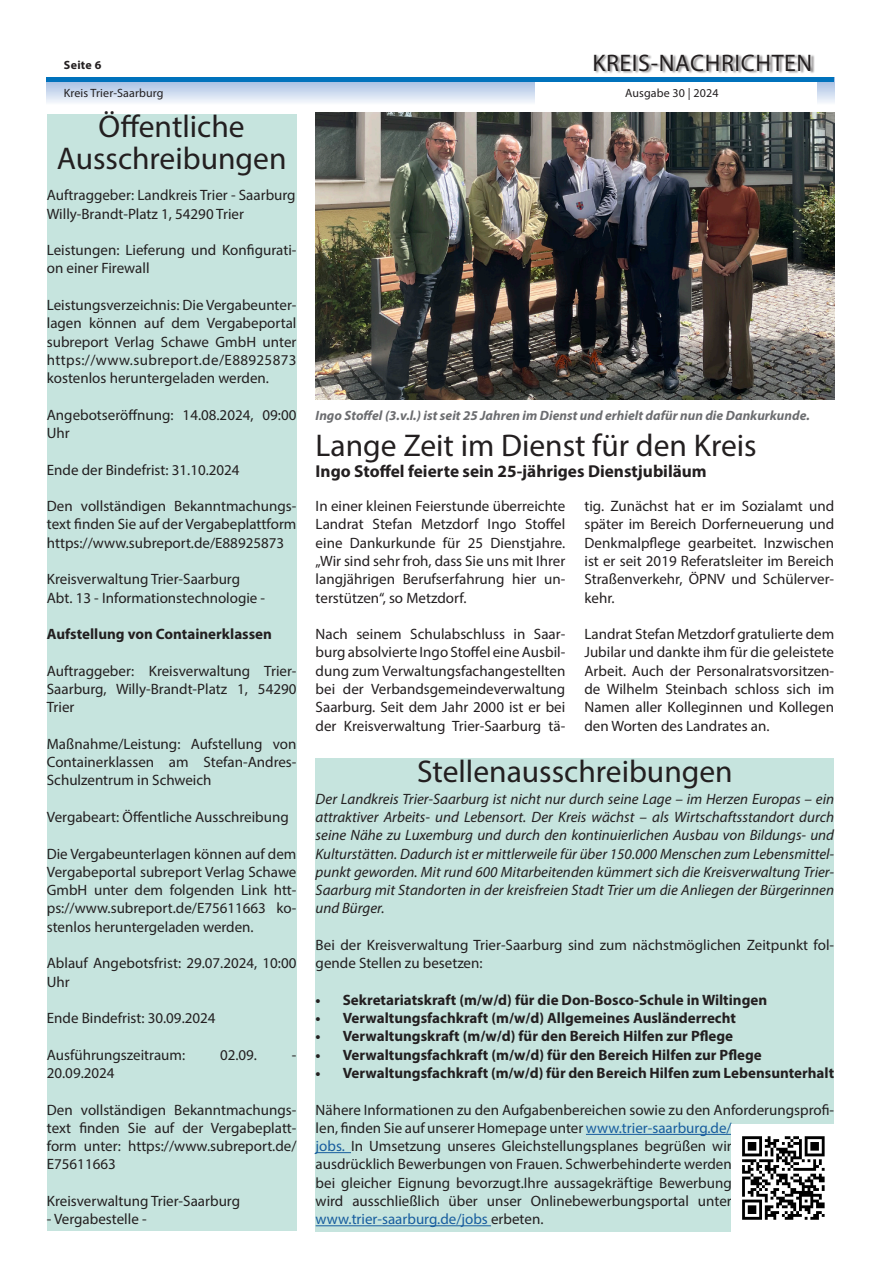
<style>
.page{position:relative;width:881px;height:1263px;background:#fff}
.page>*{position:absolute;margin:0;border:0;box-sizing:border-box;transform-origin:0 0}
.Headline{font:31.5px "Myriad Pro";color:#231f20}
.t1{font:24px "Myriad Pro";letter-spacing:.025em;color:#231f20}
.Subline{font:700 17.25px "Myriad Pro";color:#231f20}
.Fließtext{font:15px/18.3px "Myriad Pro";color:#231f20;text-align:justify}
.Fließtext-2{font:italic 15px/18.3px "Myriad Pro";color:#231f20;text-align:justify}
.Fließtext-3{font:700 15px "Myriad Pro";color:#231f20}
.Bilduntertitel{font:italic 700 13.5px "Myriad Pro";color:#6c6d70}
.t2{font:12px "Myriad Pro";letter-spacing:.01em;color:#231f20}
.t3{font:700 12px "Myriad Pro";letter-spacing:.025em;color:#231f20}
.s1{color:#175d9e}
</style>
<div class="page">
<svg style="left:47px;top:82px;width:786px;height:21px;background:#cedbef"></svg>
<div style="left:535px;top:0;width:281px;height:113px;background:#fff"></div>
<div style="left:594px;top:54px;width:220px;height:20px;background:#231f20;opacity:.5"></div>
<hr style="left:47px;top:78px;width:786px;height:4px;background:#0072bc">
<img style="left:315px;top:113px;width:518px;height:287px">
<div style="left:47px;top:114px;width:249px;height:501px;background:#c6e4de"></div>
<div style="left:47px;top:615px;width:249px;height:616px;background:#c6e4de"></div>
<div style="left:315px;top:758px;width:518px;height:473px;background:#c6e4de"></div>
<hr style="left:585px;top:1134px;width:146px;height:1px;background:#175d9e">
<hr style="left:315px;top:1152px;width:36px;height:1px;background:#175d9e">
<hr style="left:315px;top:1225px;width:176px;height:1px;background:#175d9e">
<img style="left:731px;top:1125px;width:102px;height:106px">
<p class="t3" style="left:64px;top:57px;width:39px">Seite 6</p>
<h2 class="t1" style="left:592px;top:48px;width:221px">KREIS-NACHRICHTEN</h2>
<p class="t2" style="left:64px;top:86px;width:101px">Kreis Trier-Saarburg</p>
<p class="t2" style="left:625px;top:86px;width:95px">Ausgabe 30 | 2024</p>
<p class="Headline" style="left:99px;top:107px;width:147px">Öffentliche</p>
<p class="Headline" style="left:57px;top:139px;width:231px">Ausschreibungen</p>
<p class="Fließtext" style="left:47px;top:186px;width:250px">Auftraggeber: Landkreis Trier - Saarburg</p>
<p class="Fließtext" style="left:47px;top:204px;width:198px">Willy-Brandt-Platz 1, 54290 Trier</p>
<p class="Fließtext" style="left:47px;top:241px;width:251px">Leistungen: Lieferung und Konfigurati&shy;on einer Firewall</p>
<p class="Fließtext" style="left:47px;top:296px;width:251px">Leistungsverzeichnis: Die Vergabeunter&shy;lagen können auf dem Vergabeportal subreport Verlag Schawe GmbH unter https://www.subreport.de/E88925873 kostenlos heruntergeladen werden.</p>
<p class="Fließtext" style="left:47px;top:405px;width:251px">Angebotseröffnung: 14.08.2024, 09:00<br>Uhr</p>
<p class="Fließtext" style="left:47px;top:460px;width:194px">Ende der Bindefrist: 31.10.2024</p>
<p class="Fließtext" style="left:47px;top:497px;width:251px">Den vollständigen Bekanntmachungs&shy;text finden Sie auf der Vergabeplattform https://www.subreport.de/E88925873</p>
<p class="Fließtext" style="left:47px;top:570px;width:195px">Kreisverwaltung Trier-Saarburg</p>
<p class="Fließtext" style="left:47px;top:588px;width:220px">Abt. 13 - Informationstechnologie -</p>
<p class="Fließtext-3" style="left:47px;top:624px;width:226px">Aufstellung von Containerklassen</p>
<p class="Fließtext" style="left:47px;top:661px;width:251px">Auftraggeber: Kreisverwaltung Trier-Saarburg, Willy-Brandt-Platz 1, 54290<br>Trier</p>
<p class="Fließtext" style="left:47px;top:734px;width:251px">Maßnahme/Leistung: Aufstellung von Containerklassen am Stefan-Andres-Schulzentrum in Schweich</p>
<p class="Fließtext" style="left:47px;top:807px;width:243px">Vergabeart: Öffentliche Ausschreibung</p>
<p class="Fließtext" style="left:47px;top:844px;width:251px">Die Vergabeunterlagen können auf dem Vergabeportal subreport Verlag Schawe GmbH unter dem folgenden Link htt&shy;ps://www.subreport.de/E75611663 ko&shy;stenlos heruntergeladen werden.</p>
<p class="Fließtext" style="left:47px;top:954px;width:251px">Ablauf Angebotsfrist: 29.07.2024, 10:00<br>Uhr</p>
<p class="Fließtext" style="left:47px;top:1009px;width:170px">Ende Bindefrist: 30.09.2024</p>
<p class="Fließtext" style="left:47px;top:1045px;width:140px">Ausführungszeitraum:</p>
<p class="Fließtext" style="left:220px;top:1045px;width:38px">02.09.</p>
<p class="Fließtext" style="left:292px;top:1045px;width:6px">-</p>
<p class="Fließtext" style="left:47px;top:1063px;width:69px">20.09.2024</p>
<p class="Fließtext" style="left:47px;top:1100px;width:251px">Den vollständigen Bekanntmachungs&shy;text finden Sie auf der Vergabeplatt&shy;form unter: https://www.subreport.de/ E75611663</p>
<p class="Fließtext" style="left:47px;top:1191px;width:195px">Kreisverwaltung Trier-Saarburg</p>
<p class="Fließtext" style="left:47px;top:1210px;width:101px">- Vergabestelle -</p>
<p class="Bilduntertitel" style="left:315px;top:406px;width:495px">Ingo Stoffel (3.v.l.) ist seit 25 Jahren im Dienst und erhielt dafür nun die Dankurkunde.</p>
<p class="Headline" style="left:315px;top:426px;width:442px">Lange Zeit im Dienst für den Kreis</p>
<p class="Subline" style="left:315px;top:459px;width:392px">Ingo Stoffel feierte sein 25-jähriges Dienstjubiläum</p>
<p class="Fließtext" style="left:315px;top:497px;width:251px">In einer kleinen Feierstunde überreichte Landrat Stefan Metzdorf Ingo Stoffel eine Dankurkunde für 25 Dienstjahre. „Wir sind sehr froh, dass Sie uns mit Ihrer langjährigen Berufserfahrung hier un&shy;terstützen“, so Metzdorf.</p>
<p class="Fließtext" style="left:315px;top:625px;width:251px">Nach seinem Schulabschluss in Saar&shy;burg absolvierte Ingo Stoffel eine Ausbil&shy;dung zum Verwaltungsfachangestellten bei der Verbandsgemeindeverwaltung Saarburg. Seit dem Jahr 2000 ist er bei der Kreisverwaltung Trier-Saarburg tä-</p>
<p class="Fließtext" style="left:584px;top:497px;width:251px">tig. Zunächst hat er im Sozialamt und später im Bereich Dorferneuerung und Denkmalpflege gearbeitet. Inzwischen ist er seit 2019 Referatsleiter im Bereich Straßenverkehr, ÖPNV und Schülerver&shy;kehr.</p>
<p class="Fließtext" style="left:584px;top:625px;width:251px">Landrat Stefan Metzdorf gratulierte dem Jubilar und dankte ihm für die geleistete Arbeit. Auch der Personalratsvorsitzen&shy;de Wilhelm Steinbach schloss sich im Namen aller Kolleginnen und Kollegen den Worten des Landrates an.</p>
<p class="Headline" style="left:417px;top:752px;width:317px">Stellenausschreibungen</p>
<p class="Fließtext-2" style="left:315px;top:789px;width:520px">Der Landkreis Trier-Saarburg ist nicht nur durch seine Lage – im Herzen Europas – ein attraktiver Arbeits- und Lebensort. Der Kreis wächst – als Wirtschaftsstandort durch seine Nähe zu Luxemburg und durch den kontinuierlichen Ausbau von Bildungs- und Kulturstätten. Dadurch ist er mittlerweile für über 150.000 Menschen zum Lebensmittel&shy;punkt geworden. Mit rund 600 Mitarbeitenden kümmert sich die Kreisverwaltung Trier-Saarburg mit Standorten in der kreisfreien Stadt Trier um die Anliegen der Bürgerinnen und Bürger.</p>
<p class="Fließtext" style="left:315px;top:935px;width:520px">Bei der Kreisverwaltung Trier-Saarburg sind zum nächstmöglichen Zeitpunkt fol&shy;gende Stellen zu besetzen:</p>
<p class="Fließtext-3" style="left:315px;top:990px;width:453px">• Sekretariatskraft (m/w/d) für die Don-Bosco-Schule in Wiltingen</p>
<p class="Fließtext-3" style="left:315px;top:1008px;width:421px">• Verwaltungsfachkraft (m/w/d) Allgemeines Ausländerrecht</p>
<p class="Fließtext-3" style="left:315px;top:1026px;width:419px">• Verwaltungskraft (m/w/d) für den Bereich Hilfen zur Pflege</p>
<p class="Fließtext-3" style="left:315px;top:1045px;width:447px">• Verwaltungsfachkraft (m/w/d) für den Bereich Hilfen zur Pflege</p>
<p class="Fließtext-3" style="left:315px;top:1063px;width:520px">• Verwaltungsfachkraft (m/w/d) für den Bereich Hilfen zum Lebensunterhalt</p>
<p class="Fließtext" style="left:315px;top:1100px;width:520px;text-align:left">Nähere Informationen zu den Aufgabenbereichen sowie zu den Anforderungsprofi&shy;len, finden Sie auf unserer Homepage unter <span class="s1">www.trier-saarburg.de/<br>jobs.</span> In Umsetzung unseres Gleichstellungsplanes begrüßen wir<br>ausdrücklich Bewerbungen von Frauen. Schwerbehinderte werden<br>bei gleicher Eignung bevorzugt.Ihre aussagekräftige Bewerbung<br>wird ausschließlich über unser Onlinebewerbungsportal unter <span class="s1">www.trier-saarburg.de/jobs</span> erbeten.</p>
</div>
